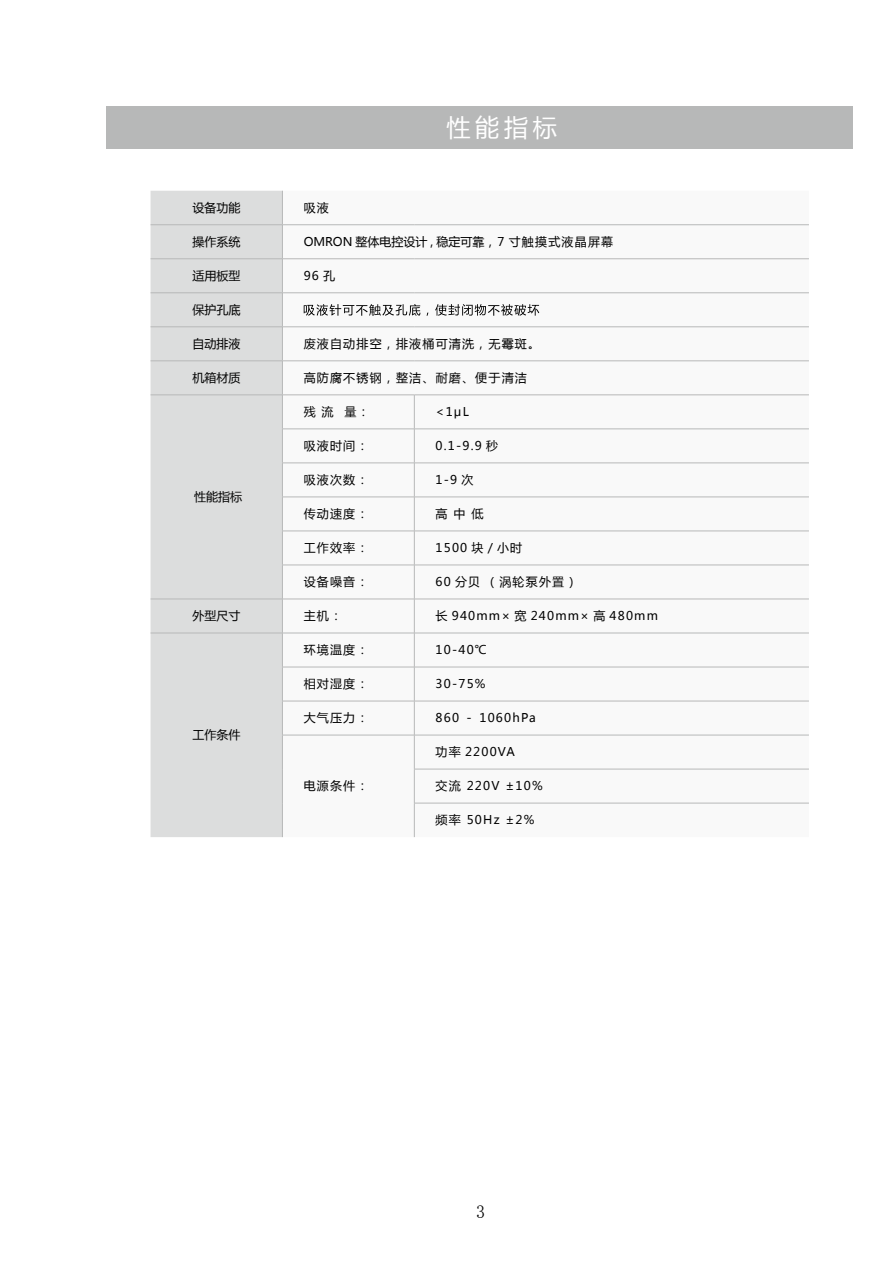
<style>
.page{position:relative;width:893px;height:1263px;background:#fff}
.page>*{position:absolute;margin:0;border:0;box-sizing:border-box;transform-origin:0 0}
.t1{font:24px "Microsoft Ya Hei";color:#fff}
.t2{font:18px "Sim Sun";color:#000}
.t3{font:12px "Microsoft Ya Hei";letter-spacing:.1em;color:#000}
.t4{font:12px "Microsoft Ya Hei";color:#000}
</style>
<div class="page">
<div style="left:106px;top:106px;width:747px;height:42px;background:#b7b8b8"></div>
<div style="left:151px;top:191px;width:131px;height:646px;background:#dcdddd"></div>
<svg style="left:283px;top:225px;width:526px;height:612px"></svg>
<hr style="left:282px;top:191px;width:1px;height:34px;background:#b7b8b8">
<hr style="left:151px;top:224px;width:131px;height:1px;background:#b7b8b8">
<hr style="left:282px;top:224px;width:132px;height:1px;background:#b7b8b8">
<hr style="left:282px;top:225px;width:1px;height:34px;background:#b7b8b8">
<hr style="left:414px;top:224px;width:395px;height:1px;background:#b7b8b8">
<hr style="left:151px;top:258px;width:131px;height:1px;background:#b7b8b8">
<hr style="left:282px;top:258px;width:132px;height:1px;background:#b7b8b8">
<hr style="left:282px;top:259px;width:1px;height:34px;background:#b7b8b8">
<hr style="left:414px;top:258px;width:395px;height:1px;background:#b7b8b8">
<hr style="left:151px;top:293px;width:131px;height:1px;background:#b7b8b8">
<hr style="left:282px;top:293px;width:132px;height:1px;background:#b7b8b8">
<hr style="left:282px;top:293px;width:1px;height:34px;background:#b7b8b8">
<hr style="left:414px;top:293px;width:395px;height:1px;background:#b7b8b8">
<hr style="left:151px;top:327px;width:131px;height:1px;background:#b7b8b8">
<hr style="left:282px;top:327px;width:132px;height:1px;background:#b7b8b8">
<hr style="left:282px;top:327px;width:1px;height:34px;background:#b7b8b8">
<hr style="left:414px;top:327px;width:395px;height:1px;background:#b7b8b8">
<hr style="left:151px;top:361px;width:131px;height:1px;background:#b7b8b8">
<hr style="left:282px;top:361px;width:132px;height:1px;background:#b7b8b8">
<hr style="left:282px;top:361px;width:1px;height:34px;background:#b7b8b8">
<hr style="left:414px;top:361px;width:395px;height:1px;background:#b7b8b8">
<hr style="left:151px;top:395px;width:131px;height:1px;background:#b7b8b8">
<hr style="left:282px;top:395px;width:132px;height:1px;background:#b7b8b8">
<hr style="left:282px;top:395px;width:1px;height:34px;background:#b7b8b8">
<hr style="left:414px;top:395px;width:395px;height:1px;background:#b7b8b8">
<hr style="left:414px;top:395px;width:1px;height:34px;background:#b7b8b8">
<hr style="left:282px;top:429px;width:132px;height:1px;background:#b7b8b8">
<hr style="left:282px;top:429px;width:1px;height:34px;background:#b7b8b8">
<hr style="left:414px;top:429px;width:395px;height:1px;background:#b7b8b8">
<hr style="left:414px;top:429px;width:1px;height:34px;background:#b7b8b8">
<hr style="left:282px;top:463px;width:132px;height:1px;background:#b7b8b8">
<hr style="left:282px;top:463px;width:1px;height:34px;background:#b7b8b8">
<hr style="left:414px;top:463px;width:395px;height:1px;background:#b7b8b8">
<hr style="left:414px;top:463px;width:1px;height:34px;background:#b7b8b8">
<hr style="left:282px;top:497px;width:132px;height:1px;background:#b7b8b8">
<hr style="left:282px;top:497px;width:1px;height:34px;background:#b7b8b8">
<hr style="left:414px;top:497px;width:395px;height:1px;background:#b7b8b8">
<hr style="left:414px;top:497px;width:1px;height:34px;background:#b7b8b8">
<hr style="left:282px;top:531px;width:132px;height:1px;background:#b7b8b8">
<hr style="left:282px;top:531px;width:1px;height:34px;background:#b7b8b8">
<hr style="left:414px;top:531px;width:395px;height:1px;background:#b7b8b8">
<hr style="left:414px;top:531px;width:1px;height:34px;background:#b7b8b8">
<hr style="left:282px;top:565px;width:132px;height:1px;background:#b7b8b8">
<hr style="left:282px;top:565px;width:1px;height:34px;background:#b7b8b8">
<hr style="left:414px;top:565px;width:395px;height:1px;background:#b7b8b8">
<hr style="left:414px;top:565px;width:1px;height:34px;background:#b7b8b8">
<hr style="left:151px;top:599px;width:131px;height:1px;background:#b7b8b8">
<hr style="left:282px;top:599px;width:132px;height:1px;background:#b7b8b8">
<hr style="left:282px;top:599px;width:1px;height:34px;background:#b7b8b8">
<hr style="left:414px;top:599px;width:395px;height:1px;background:#b7b8b8">
<hr style="left:414px;top:599px;width:1px;height:34px;background:#b7b8b8">
<hr style="left:151px;top:633px;width:131px;height:1px;background:#b7b8b8">
<hr style="left:282px;top:633px;width:132px;height:1px;background:#b7b8b8">
<hr style="left:282px;top:633px;width:1px;height:34px;background:#b7b8b8">
<hr style="left:414px;top:633px;width:395px;height:1px;background:#b7b8b8">
<hr style="left:414px;top:633px;width:1px;height:34px;background:#b7b8b8">
<hr style="left:282px;top:667px;width:132px;height:1px;background:#b7b8b8">
<hr style="left:282px;top:667px;width:1px;height:34px;background:#b7b8b8">
<hr style="left:414px;top:667px;width:395px;height:1px;background:#b7b8b8">
<hr style="left:414px;top:667px;width:1px;height:34px;background:#b7b8b8">
<hr style="left:282px;top:701px;width:132px;height:1px;background:#b7b8b8">
<hr style="left:282px;top:701px;width:1px;height:34px;background:#b7b8b8">
<hr style="left:414px;top:701px;width:395px;height:1px;background:#b7b8b8">
<hr style="left:414px;top:701px;width:1px;height:34px;background:#b7b8b8">
<hr style="left:282px;top:735px;width:132px;height:1px;background:#b7b8b8">
<hr style="left:282px;top:735px;width:1px;height:34px;background:#b7b8b8">
<hr style="left:414px;top:735px;width:395px;height:1px;background:#b7b8b8">
<hr style="left:414px;top:735px;width:1px;height:34px;background:#b7b8b8">
<hr style="left:282px;top:769px;width:1px;height:34px;background:#b7b8b8">
<hr style="left:414px;top:769px;width:395px;height:1px;background:#b7b8b8">
<hr style="left:414px;top:769px;width:1px;height:34px;background:#b7b8b8">
<hr style="left:282px;top:803px;width:1px;height:34px;background:#b7b8b8">
<hr style="left:414px;top:803px;width:395px;height:1px;background:#b7b8b8">
<hr style="left:414px;top:803px;width:1px;height:34px;background:#b7b8b8">
<svg style="left:304px;top:304px;width:235px;height:12px"></svg>
<h1 class="t1" style="left:446px;top:111px;width:112px">性能指标</h1>
<p class="t3" style="left:192px;top:200px;width:49px">设备功能</p>
<p class="t3" style="left:304px;top:200px;width:27px">吸液</p>
<p class="t3" style="left:192px;top:234px;width:49px">操作系统</p>
<p class="t4" style="left:304px;top:234px;width:311px">OMRON 整体电控设计 , 稳定可靠，7 寸触摸式液晶屏幕</p>
<p class="t3" style="left:192px;top:268px;width:49px">适用板型</p>
<p class="t3" style="left:304px;top:268px;width:33px">96 孔</p>
<p class="t3" style="left:192px;top:302px;width:49px">保护孔底</p>
<p class="t3" style="left:192px;top:336px;width:49px">自动排液</p>
<p class="t3" style="left:304px;top:336px;width:238px">废液自动排空，排液桶可清洗，无霉斑。</p>
<p class="t3" style="left:192px;top:370px;width:49px">机箱材质</p>
<p class="t3" style="left:304px;top:370px;width:225px">高防腐不锈钢，整洁、耐磨、便于清洁</p>
<p class="t3" style="left:194px;top:489px;width:49px">性能指标</p>
<p class="t3" style="left:304px;top:404px;width:67px">残 流 量：</p>
<p class="t3" style="left:436px;top:404px;width:35px">&lt;1μL</p>
<p class="t3" style="left:304px;top:438px;width:66px">吸液时间：</p>
<p class="t3" style="left:436px;top:438px;width:64px">0.1-9.9 秒</p>
<p class="t3" style="left:304px;top:472px;width:66px">吸液次数：</p>
<p class="t3" style="left:436px;top:472px;width:39px">1-9 次</p>
<p class="t3" style="left:304px;top:506px;width:66px">传动速度：</p>
<p class="t3" style="left:436px;top:506px;width:49px">高 中 低</p>
<p class="t3" style="left:304px;top:540px;width:66px">工作效率：</p>
<p class="t3" style="left:436px;top:540px;width:88px">1500 块 / 小时</p>
<p class="t3" style="left:304px;top:574px;width:66px">设备噪音：</p>
<p class="t3" style="left:436px;top:574px;width:143px">60 分贝 （涡轮泵外置）</p>
<p class="t3" style="left:192px;top:608px;width:49px">外型尺寸</p>
<p class="t3" style="left:304px;top:608px;width:40px">主机：</p>
<p class="t3" style="left:436px;top:608px;width:224px">长 940mm× 宽 240mm× 高 480mm</p>
<p class="t3" style="left:192px;top:727px;width:49px">工作条件</p>
<p class="t3" style="left:304px;top:642px;width:66px">环境温度：</p>
<p class="t3" style="left:436px;top:642px;width:53px">10-40℃</p>
<p class="t3" style="left:304px;top:676px;width:66px">相对湿度：</p>
<p class="t3" style="left:436px;top:676px;width:52px">30-75%</p>
<p class="t3" style="left:304px;top:710px;width:66px">大气压力：</p>
<p class="t3" style="left:436px;top:710px;width:102px">860 － 1060hPa</p>
<p class="t3" style="left:304px;top:778px;width:66px">电源条件：</p>
<p class="t3" style="left:436px;top:744px;width:81px">功率 2200VA</p>
<p class="t3" style="left:436px;top:778px;width:109px">交流 220V ±10%</p>
<p class="t3" style="left:436px;top:812px;width:100px">频率 50Hz ±2%</p>
<h2 class="t2" style="left:476px;top:1203px;width:10px">3</h2>
</div>
